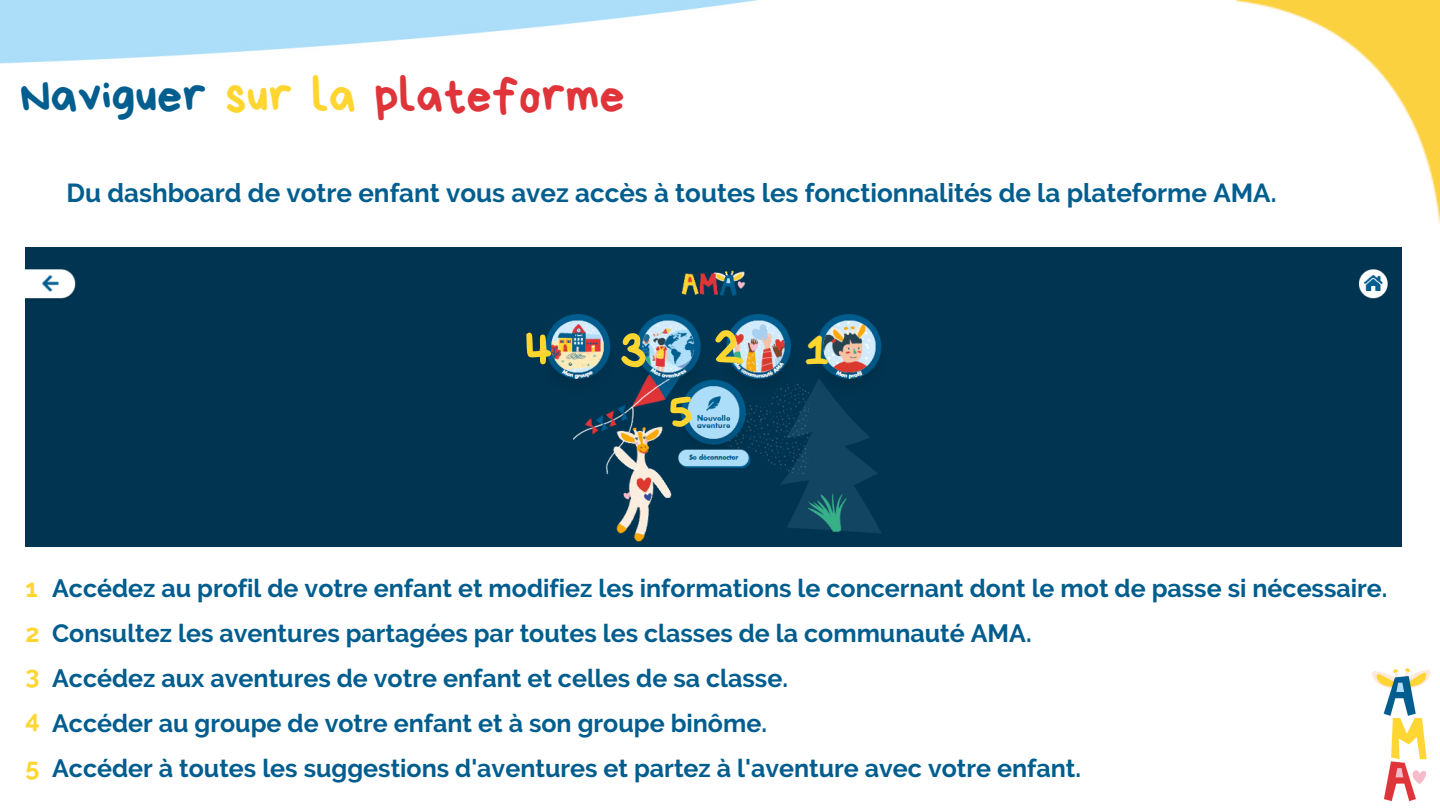
<style>
.page{position:relative;width:1440px;height:810px;background:#fff}
.page>*{position:absolute;margin:0;border:0;box-sizing:border-box;transform-origin:0 0}
.t1{font:53.6px "Bryndan Write";color:#ffd530}
.t2{font:51.2px "Bryndan Write";color:#ffd530}
.t3{font:50px "Bryndan Write";color:#df3439}
.t4{font:49.5px "Bryndan Write";color:#ffd530}
.t5{font:700 26px "Raleway";color:#025e8e}
.t6{font:700 25px "Raleway";color:#005d8e}
.t7{font:700 25px "Raleway";color:#ffd530}
.s1{color:#025e8e}
.s2{color:#ffd530}
</style>
<div class="page">
<img style="left:1237px;top:0;width:203px;height:248px">
<img style="left:1372px;top:668px;width:59px;height:134px">
<img style="left:25px;top:248px;width:1377px;height:298px">
<p class="t3" style="left:20px;top:71px;width:607px"><span class="s1">Naviguer</span> <span class="s2">sur la</span> plateforme</p>
<p class="t5" style="left:67px;top:177px;width:1212px">Du dashboard de votre enfant vous avez accès à toutes les fonctionnalités de la plateforme AMA.</p>
<p class="t1" style="left:525px;top:324px;width:30px">4</p>
<p class="t1" style="left:620px;top:324px;width:29px">3</p>
<p class="t1" style="left:714px;top:321px;width:33px">2</p>
<p class="t4" style="left:804px;top:326px;width:27px">1</p>
<p class="t2" style="left:669px;top:388px;width:26px">5</p>
<p class="t7" style="left:25px;top:574px;width:14px">1</p>
<p class="t7" style="left:25px;top:618px;width:16px">2</p>
<p class="t7" style="left:25px;top:661px;width:15px">3</p>
<p class="t7" style="left:25px;top:704px;width:16px">4</p>
<p class="t7" style="left:25px;top:753px;width:15px">5</p>
<p class="t6" style="left:52px;top:574px;width:1337px">Accédez au profil de votre enfant et modifiez les informations le concernant dont le mot de passe si nécessaire.</p>
<p class="t6" style="left:52px;top:619px;width:981px">Consultez les aventures partagées par toutes les classes de la communauté AMA.</p>
<p class="t6" style="left:52px;top:664px;width:737px">Accédez aux aventures de votre enfant et celles de sa classe.</p>
<p class="t6" style="left:52px;top:709px;width:716px">Accéder au groupe de votre enfant et à son groupe binôme.</p>
<p class="t6" style="left:52px;top:754px;width:1030px">Accéder à toutes les suggestions d'aventures et partez à l'aventure avec votre enfant.</p>
</div>
